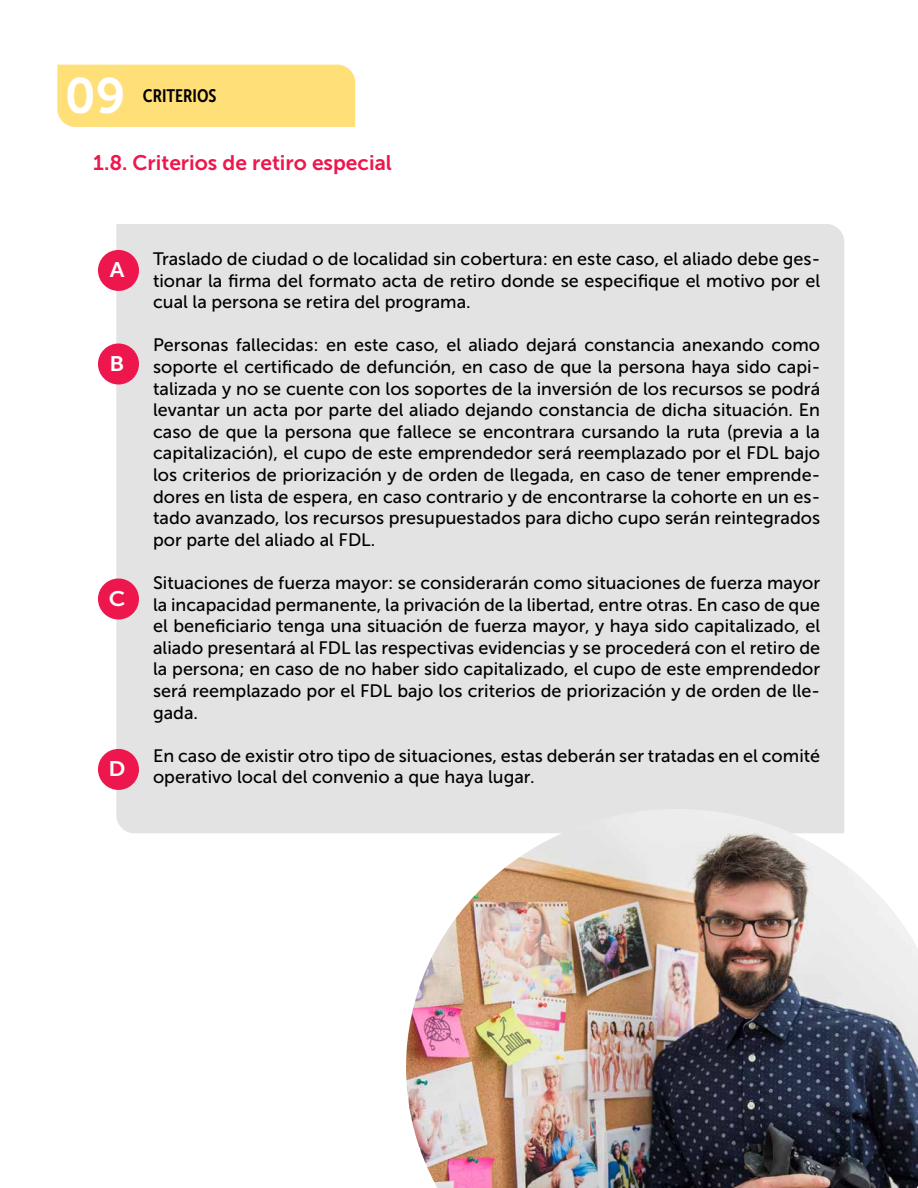
<style>
.page{position:relative;width:918px;height:1188px;background:#fff}
.page>*{position:absolute;margin:0;border:0;box-sizing:border-box;transform-origin:0 0}
.t1{font:49.5px "Museo Sans 700";color:#fff}
.t2{font:21px "Museo Sans 700";color:#ed174d}
.t3{font:21px "Museo Sans 700";color:#fff;scale:1.1 1}
.t4{font:18px/21.6px "Museo Sans 500";color:#000;text-align:justify}
.t5{font:18px "Museo Sans Cond 700";color:#000}
</style>
<div class="page">
<div style="left:116px;top:224px;width:728px;height:609px;background:#e3e3e3"></div>
<div style="left:57px;top:65px;width:298px;height:62px;background:#ffdf78"></div>
<div style="left:98px;top:250px;width:41px;height:41px;background:#ed174d;border-radius:50%"></div>
<div style="left:98px;top:343px;width:41px;height:42px;background:#ed174d;border-radius:50%"></div>
<div style="left:98px;top:578px;width:41px;height:42px;background:#ed174d;border-radius:50%"></div>
<div style="left:98px;top:749px;width:41px;height:41px;background:#ed174d;border-radius:50%"></div>
<img style="left:406px;top:809px;width:512px;height:379px">
<h1 class="t1" style="left:65px;top:68px;width:63px">09</h1>
<p class="t5" style="left:143px;top:85px;width:75px">CRITERIOS</p>
<p class="t2" style="left:93px;top:151px;width:300px">1.8. Criterios de retiro especial</p>
<p class="t3" style="left:110px;top:259px;width:15px">A</p>
<p class="t3" style="left:110px;top:352px;width:15px">B</p>
<p class="t3" style="left:109px;top:587px;width:17px">C</p>
<p class="t3" style="left:109px;top:758px;width:17px">D</p>
<p class="t4" style="left:153px;top:248px;width:669px">Traslado de ciudad o de localidad sin cobertura: en este caso, el aliado debe ges&shy;tionar la firma del formato acta de retiro donde se especifique el motivo por el cual la persona se retira del programa.</p>
<p class="t4" style="left:153px;top:335px;width:669px">Personas fallecidas: en este caso, el aliado dejará constancia anexando como soporte el certificado de defunción, en caso de que la persona haya sido capi&shy;talizada y no se cuente con los soportes de la inversión de los recursos se podrá levantar un acta por parte del aliado dejando constancia de dicha situación. En caso de que la persona que fallece se encontrara cursando la ruta (previa a la capitalización), el cupo de este emprendedor será reemplazado por el FDL bajo los criterios de priorización y de orden de llegada, en caso de tener emprende&shy;dores en lista de espera, en caso contrario y de encontrarse la cohorte en un es&shy;tado avanzado, los recursos presupuestados para dicho cupo serán reintegrados por parte del aliado al FDL.</p>
<p class="t4" style="left:153px;top:572px;width:669px">Situaciones de fuerza mayor: se considerarán como situaciones de fuerza mayor la incapacidad permanente, la privación de la libertad, entre otras. En caso de que el beneficiario tenga una situación de fuerza mayor, y haya sido capitalizado, el aliado presentará al FDL las respectivas evidencias y se procederá con el retiro de la persona; en caso de no haber sido capitalizado, el cupo de este emprendedor será reemplazado por el FDL bajo los criterios de priorización y de orden de lle&shy;gada.</p>
<p class="t4" style="left:153px;top:745px;width:669px">En caso de existir otro tipo de situaciones, estas deberán ser tratadas en el comité operativo local del convenio a que haya lugar.</p>
</div>
